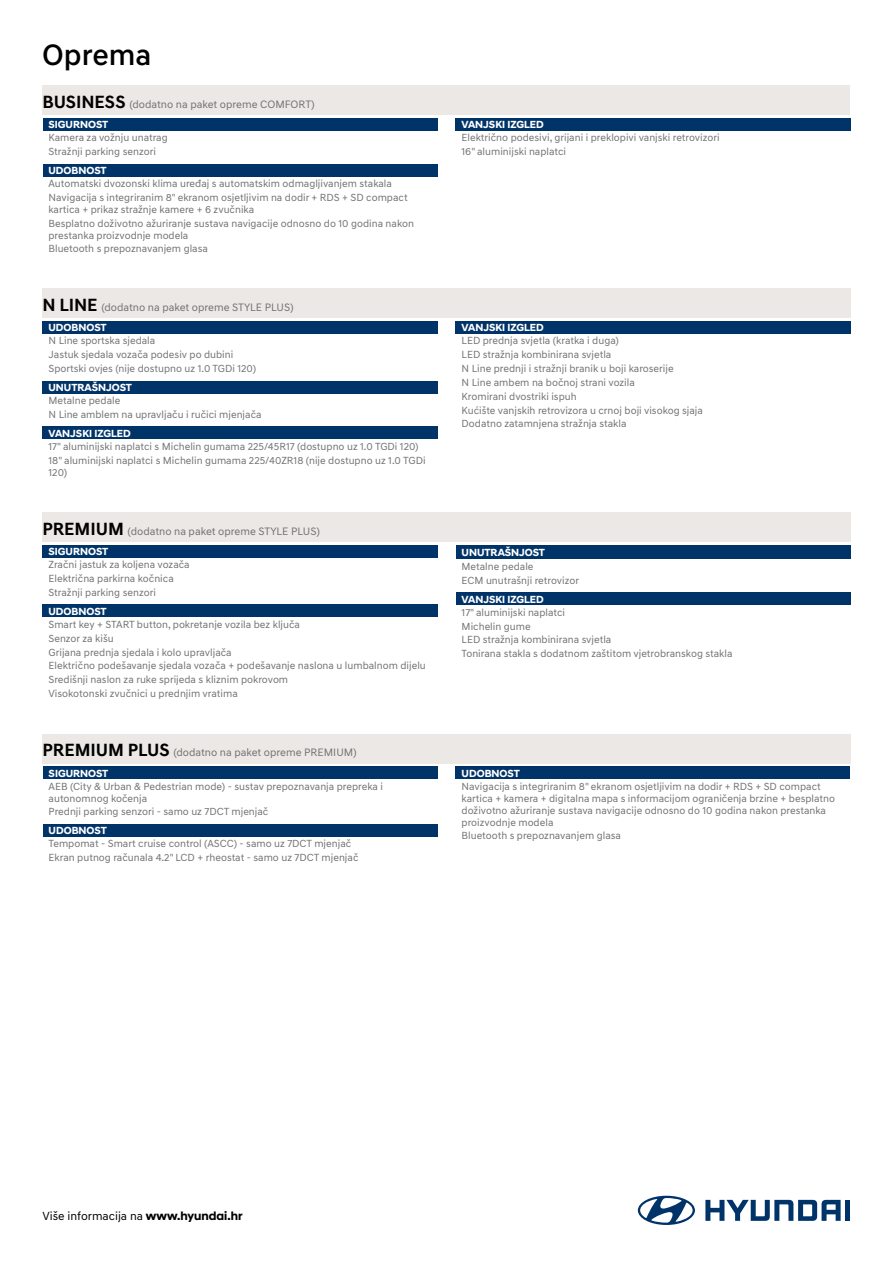
<style>
.page{position:relative;width:893px;height:1263px;background:#fff}
.page>*{position:absolute;margin:0;border:0;box-sizing:border-box;transform-origin:0 0}
.t1{font:500 30px "Hyundai Sans Text";color:#000}
.t2{font:12px "Hyundai Sans Text";color:#000}
.t3{font:10.95px "Hyundai Sans Text";color:#717073}
.t4{font:10.5px/13.8px "Hyundai Sans Text";color:#717073}
.t5{font:700 10.5px "Hyundai Sans Head";color:#fff}
.s1{font-weight:700;font-size:18px;color:#000}
.s2{font-family:"Hyundai Sans Head";font-weight:700}
</style>
<div class="page">
<svg style="left:705px;top:1200px;width:136px;height:21px"></svg>
<div style="left:845px;top:1200px;width:5px;height:21px;background:#003469"></div>
<svg style="left:638px;top:1196px;width:57px;height:29px"></svg>
<div style="left:43px;top:289px;width:808px;height:29px;background:#ece8e5"></div>
<div style="left:43px;top:513px;width:808px;height:29px;background:#ece8e5"></div>
<div style="left:43px;top:734px;width:808px;height:29px;background:#ece8e5"></div>
<div style="left:456px;top:321px;width:395px;height:12px;background:#003469"></div>
<div style="left:43px;top:321px;width:395px;height:12px;background:#003469"></div>
<div style="left:43px;top:381px;width:395px;height:12px;background:#003469"></div>
<div style="left:43px;top:427px;width:395px;height:12px;background:#003469"></div>
<div style="left:456px;top:545px;width:395px;height:14px;background:#003469"></div>
<div style="left:456px;top:593px;width:394px;height:12px;background:#003469"></div>
<div style="left:43px;top:545px;width:395px;height:12px;background:#003469"></div>
<div style="left:43px;top:605px;width:395px;height:12px;background:#003469"></div>
<div style="left:456px;top:767px;width:394px;height:12px;background:#003469"></div>
<div style="left:43px;top:767px;width:395px;height:12px;background:#003469"></div>
<div style="left:43px;top:824px;width:395px;height:12px;background:#003469"></div>
<div style="left:43px;top:86px;width:807px;height:29px;background:#ece8e5"></div>
<div style="left:455px;top:118px;width:396px;height:12px;background:#003469"></div>
<div style="left:43px;top:118px;width:394px;height:12px;background:#003469"></div>
<div style="left:43px;top:164px;width:394px;height:12px;background:#003469"></div>
<h1 class="t1" style="left:42px;top:36px;width:111px">Oprema</h1>
<p class="t3" style="left:43px;top:97px;width:274px"><span class="s1">BUSINESS</span> (dodatno na paket opreme COMFORT)</p>
<p class="t5" style="left:49px;top:118px;width:33px">SIGURNOST</p>
<p class="t4" style="left:49px;top:131px;width:121px">Kamera za vožnju unatrag<br>Stražnji parking senzori</p>
<p class="t5" style="left:49px;top:164px;width:16px">UDOBNOST</p>
<p class="t4" style="left:49px;top:176px;width:361px">Automatski dvozonski klima uređaj s automatskim odmagljivanjem stakala<br>Navigacija s integriranim 8" ekranom osjetljivim na dodir + RDS + SD compact</p>
<p class="t4" style="left:49px;top:202px;width:367px">kartica + prikaz stražnje kamere + 6 zvučnika<br>Besplatno doživotno ažuriranje sustava navigacije odnosno do 10 godina nakon</p>
<p class="t4" style="left:49px;top:228px;width:161px">prestanka proizvodnje modela<br>Bluetooth s prepoznavanjem glasa</p>
<p class="t3" style="left:43px;top:301px;width:253px"><span class="s1">N LINE</span> (dodatno na paket opreme STYLE PLUS)</p>
<p class="t5" style="left:49px;top:321px;width:16px">UDOBNOST</p>
<p class="t4" style="left:49px;top:334px;width:209px">N Line sportska sjedala<br>Jastuk sjedala vozača podesiv po dubini<br>Sportski ovjes (nije dostupno uz 1.0 TGDi 120)</p>
<p class="t5" style="left:49px;top:381px;width:58px">UNUTRAŠNJOST</p>
<p class="t4" style="left:49px;top:393px;width:215px">Metalne pedale<br>N Line amblem na upravljaču i ručici mjenjača</p>
<p class="t5" style="left:49px;top:427px;width:21px">VANJSKI</p>
<p class="t5" style="left:94px;top:427px;width:24px">IZGLED</p>
<p class="t4" style="left:49px;top:439px;width:379px">17" aluminijski naplatci s Michelin gumama 225/45R17 (dostupno uz 1.0 TGDi 120)<br>18" aluminijski naplatci s Michelin gumama 225/40ZR18 (nije dostupno uz 1.0 TGDi</p>
<p class="t4" style="left:49px;top:465px;width:20px">120)</p>
<p class="t3" style="left:43px;top:524px;width:279px"><span class="s1">PREMIUM</span> (dodatno na paket opreme STYLE PLUS)</p>
<p class="t5" style="left:49px;top:545px;width:33px">SIGURNOST</p>
<p class="t4" style="left:49px;top:558px;width:143px">Zračni jastuk za koljena vozača<br>Električna parkirna kočnica<br>Stražnji parking senzori</p>
<p class="t5" style="left:49px;top:605px;width:16px">UDOBNOST</p>
<p class="t4" style="left:49px;top:617px;width:379px">Smart key + START button, pokretanje vozila bez ključa<br>Senzor za kišu<br>Grijana prednja sjedala i kolo upravljača<br>Električno podešavanje sjedala vozača + podešavanje naslona u lumbalnom dijelu Središnji naslon za ruke sprijeda s kliznim pokrovom<br>Visokotonski zvučnici u prednjim vratima</p>
<p class="t3" style="left:43px;top:746px;width:316px"><span class="s1">PREMIUM PLUS</span> (dodatno na paket opreme PREMIUM)</p>
<p class="t5" style="left:49px;top:767px;width:33px">SIGURNOST</p>
<p class="t4" style="left:49px;top:780px;width:336px;line-height:12px">AEB (City &amp; Urban &amp; Pedestrian mode) - sustav prepoznavanja prepreka i autonomnog kočenja</p>
<p class="t4" style="left:49px;top:805px;width:221px">Prednji parking senzori - samo uz 7DCT mjenjač</p>
<p class="t5" style="left:49px;top:824px;width:16px">UDOBNOST</p>
<p class="t4" style="left:49px;top:837px;width:311px">Tempomat - Smart cruise control (ASCC) - samo uz 7DCT mjenjač<br>Ekran putnog računala 4.2" LCD + rheostat - samo uz 7DCT mjenjač</p>
<p class="t5" style="left:461px;top:118px;width:21px">VANJSKI</p>
<p class="t5" style="left:507px;top:118px;width:24px">IZGLED</p>
<p class="t4" style="left:461px;top:131px;width:260px">Električno podesivi, grijani i preklopivi vanjski retrovizori<br>16" aluminijski naplatci</p>
<p class="t5" style="left:462px;top:321px;width:21px">VANJSKI</p>
<p class="t5" style="left:507px;top:321px;width:24px">IZGLED</p>
<p class="t4" style="left:462px;top:334px;width:243px">LED prednja svjetla (kratka i duga)<br>LED stražnja kombinirana svjetla<br>N Line prednji i stražnji branik u boji karoserije<br>N Line ambem na bočnoj strani vozila<br>Kromirani dvostriki ispuh<br>Kućište vanjskih retrovizora u crnoj boji visokog sjaja Dodatno zatamnjena stražnja stakla</p>
<p class="t5" style="left:462px;top:546px;width:58px">UNUTRAŠNJOST</p>
<p class="t4" style="left:462px;top:559px;width:119px">Metalne pedale<br>ECM unutrašnji retrovizor</p>
<p class="t5" style="left:462px;top:593px;width:21px">VANJSKI</p>
<p class="t5" style="left:507px;top:593px;width:24px">IZGLED</p>
<p class="t4" style="left:462px;top:605px;width:272px">17" aluminijski naplatci<br>Michelin gume<br>LED stražnja kombinirana svjetla<br>Tonirana stakla s dodatnom zaštitom vjetrobranskog stakla</p>
<p class="t5" style="left:462px;top:767px;width:16px">UDOBNOST</p>
<p class="t4" style="left:462px;top:780px;width:375px;line-height:12px">Navigacija s integriranim 8" ekranom osjetljivim na dodir + RDS + SD compact kartica + kamera + digitalna mapa s informacijom ograničenja brzine + besplatno doživotno ažuriranje sustava navigacije odnosno do 10 godina nakon prestanka proizvodnje modela</p>
<p class="t4" style="left:462px;top:829px;width:161px">Bluetooth s prepoznavanjem glasa</p>
<p class="t2" style="left:43px;top:1209px;width:201px">Više informacija na <span class="s2">www.hyundai.hr</span></p>
</div>
